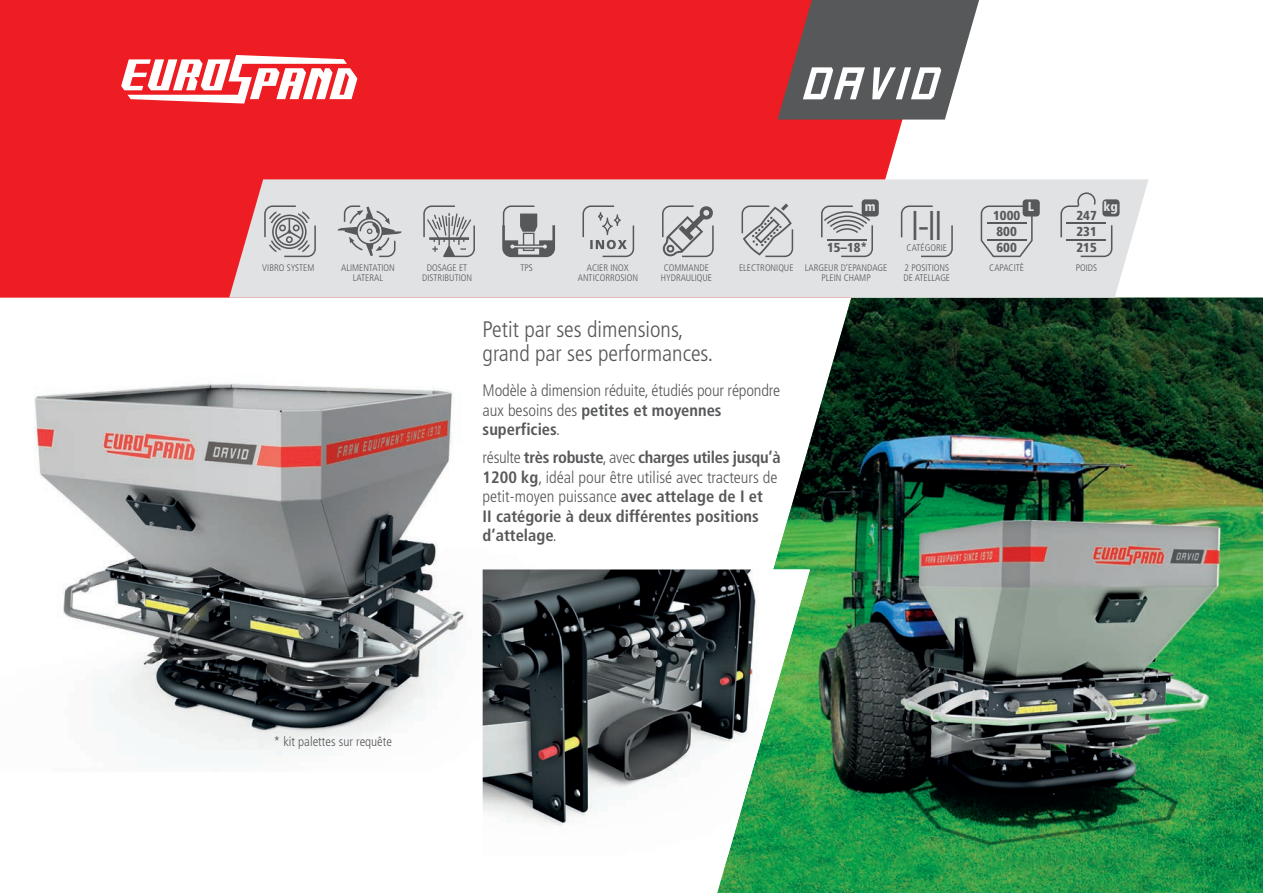
<style>
.page{position:relative;width:1263px;height:893px;background:#fff}
.page>*{position:absolute;margin:0;border:0;box-sizing:border-box;transform-origin:0 0}
.t1{font:300 condensed 41.55px "Frutiger LT Pro";color:#57585a}
.t2{font:300 condensed 22.5px/24px "Frutiger LT Pro";color:#57585a}
.t3{font:700 condensed 16.5px/19.5px "Frutiger LT Pro";color:#57585a}
.t4{font:300 condensed 16.5px/19.5px "Frutiger LT Pro";letter-spacing:-.01em;color:#57585a}
.t5{font:900 condensed 13.05px "Frutiger";color:#57585a}
.t6{font:300 condensed 13.05px "Frutiger";color:#57585a}
.t7{font:900 condensed 13.05px "Frutiger";color:#e1e2e4}
.t8{font:300 condensed 9.45px/9.4px "Frutiger LT Pro";color:#57585a;text-align:center}
.s1{font-weight:700}
.s2{font-weight:300}
</style>
<div class="page">
<img style="left:34px;top:383px;width:449px;height:408px">
<img style="left:773px;top:298px;width:490px;height:595px">
<div style="left:0;top:0;width:903px;height:298px;background:#ee1d23"></div>
<svg style="left:121px;top:55px;width:236px;height:49px"></svg>
<svg style="left:717px;top:857px;width:93px;height:36px;background:#2da253"></svg>
<img style="left:483px;top:569px;width:327px;height:288px">
<svg style="left:777px;top:0;width:202px;height:120px;background:#806e70"></svg>
<svg style="left:229px;top:179px;width:919px;height:119px;background:#e1dcde"></svg>
<svg style="left:741px;top:204px;width:52px;height:53px;background:#c3c4c6"></svg>
<svg style="left:338px;top:205px;width:64px;height:52px;background:#c3c4c6"></svg>
<svg style="left:264px;top:205px;width:52px;height:52px;background:#bbbcbe"></svg>
<svg style="left:423px;top:205px;width:52px;height:52px;background:#bfc0c2"></svg>
<svg style="left:582px;top:205px;width:52px;height:52px;background:#cacbcd"></svg>
<svg style="left:662px;top:205px;width:52px;height:52px;background:#babbbd"></svg>
<svg style="left:502px;top:205px;width:53px;height:52px;background:#aaabad"></svg>
<svg style="left:901px;top:205px;width:52px;height:52px;background:#d8d9db"></svg>
<svg style="left:981px;top:205px;width:52px;height:52px;background:#d1d2d4"></svg>
<hr style="left:987px;top:239px;width:40px;height:1px;background:#57585a">
<hr style="left:987px;top:222px;width:40px;height:2px;background:#57585a">
<div style="left:1023px;top:199px;width:17px;height:17px;background:#57585a;border-radius:3px"></div>
<svg style="left:821px;top:205px;width:52px;height:52px;background:#c3c4c6"></svg>
<div style="left:862px;top:199px;width:17px;height:17px;background:#57585a;border-radius:3px"></div>
<div style="left:1102px;top:199px;width:17px;height:17px;background:#57585a;border-radius:3px"></div>
<svg style="left:1060px;top:192px;width:52px;height:65px;background:#cccdcf"></svg>
<h3 class="t7" style="left:865px;top:201px;width:12px">m</h3>
<h3 class="t5" style="left:827px;top:242px;width:42px">15–18*</h3>
<h1 class="t1" style="left:911px;top:211px;width:34px">I-II</h1>
<p class="t8" style="left:906px;top:244px;width:42px">CATÉGORIE</p>
<h3 class="t5" style="left:993px;top:210px;width:29px">1000</h3>
<h3 class="t7" style="left:1028px;top:201px;width:8px">L</h3>
<h3 class="t5" style="left:1076px;top:210px;width:22px">247</h3>
<h3 class="t7" style="left:1103px;top:201px;width:16px">kg</h3>
<h3 class="t5" style="left:996px;top:226px;width:22px">800</h3>
<h3 class="t5" style="left:1076px;top:226px;width:22px">231</h3>
<h3 class="t5" style="left:996px;top:242px;width:22px">600</h3>
<h3 class="t5" style="left:1076px;top:242px;width:22px">215</h3>
<p class="t8" style="left:262px;top:264px;width:54px">VIBRO SYSTEM</p>
<p class="t8" style="left:341px;top:264px;width:55px">ALIMENTATION<br>LATERAL</p>
<p class="t8" style="left:422px;top:264px;width:51px">DOSAGE ET<br>DISTRIBUTION</p>
<p class="t8" style="left:520px;top:264px;width:14px">TPS</p>
<p class="t8" style="left:578px;top:264px;width:62px">ACIER INOX<br>ANTICORROSION</p>
<p class="t8" style="left:661px;top:264px;width:53px">COMMANDE<br>HYDRAULIQUE</p>
<p class="t8" style="left:821px;top:264px;width:67px;text-align:left;text-indent:-82px">ELECTRONIQUE LARGEUR D’EPANDAGE<br>PLEIN CHAMP</p>
<p class="t8" style="left:905px;top:264px;width:46px">2 POSITIONS</p>
<p class="t8" style="left:989px;top:264px;width:36px">CAPACITÈ</p>
<p class="t8" style="left:1076px;top:264px;width:23px">POIDS</p>
<p class="t8" style="left:903px;top:274px;width:48px">DE ATELLAGE</p>
<h2 class="t2" style="left:483px;top:320px;width:232px">Petit par ses dimensions, grand par ses performances.</h2>
<h3 class="t6" style="left:274px;top:736px;width:120px">* kit palettes sur requête</h3>
<h3 class="t4" style="left:483px;top:383px;width:299px">Modèle à dimension réduite, étudiés pour répondre aux besoins des <span class="s1">petites et moyennes superficies</span>.</h3>
<h3 class="t3" style="left:483px;top:450px;width:299px"><span class="s2">résulte</span> très robuste<span class="s2">, avec</span> charges utiles jusqu’à 1200 kg<span class="s2">, idéal pour être utilisé avec tracteurs de petit-moyen puissance</span> avec attelage de I et<br>II catégorie à deux différentes positions d’attelage<span class="s2">.</span></h3>
</div>
